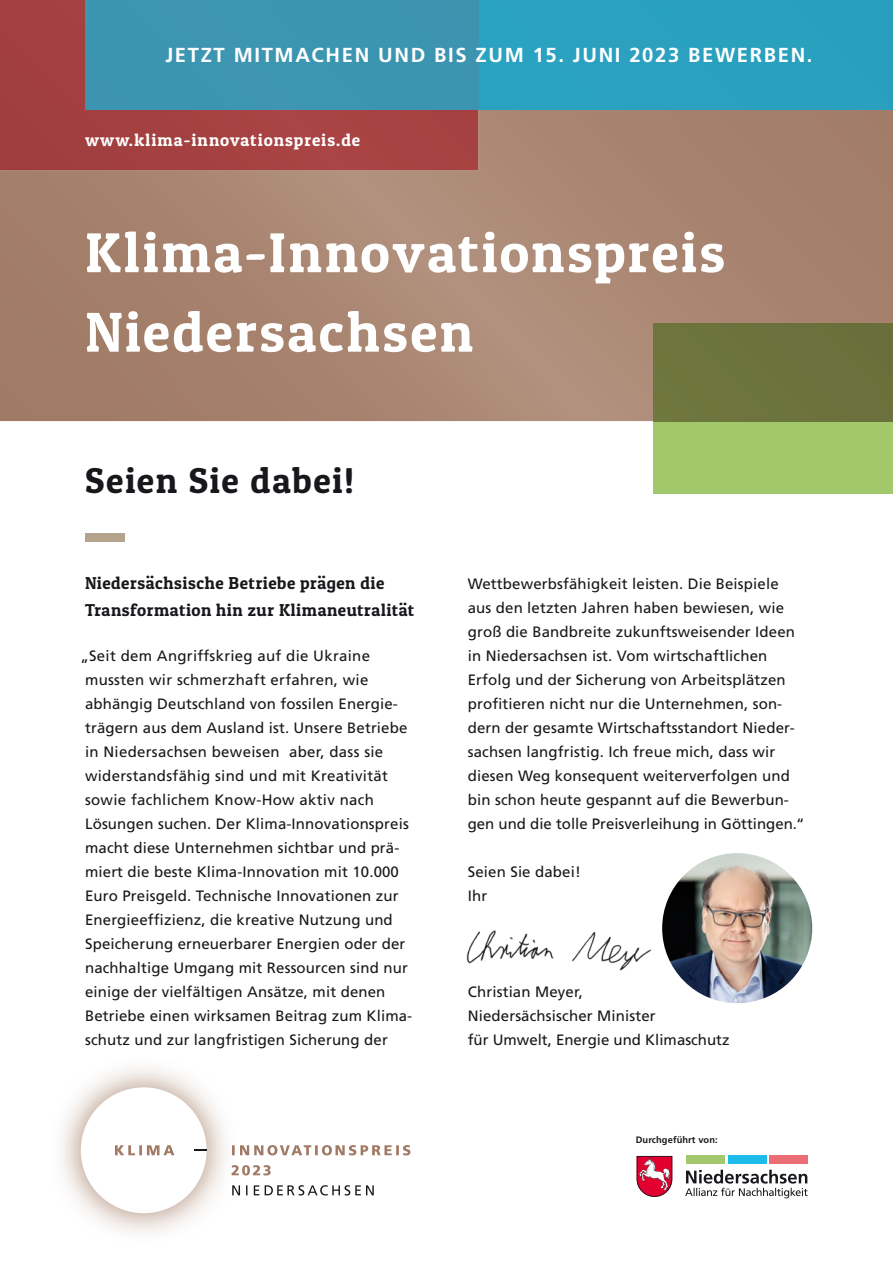
<style>
.page{position:relative;width:893px;height:1263px;background:#fff}
.page>*{position:absolute;margin:0;border:0;box-sizing:border-box;transform-origin:0 0}
.t1{font:56.25px/79.5px "Patua One";letter-spacing:.04em;color:#fff}
.t2{font:36px "Patua One";letter-spacing:.04em;color:#1a171c}
.t3{font:700 20.25px "Frutiger LT";letter-spacing:.08em;color:#fff}
.t4{font:17.25px/27px "Patua One";letter-spacing:.03em;color:#1a171c}
.t5{font:17.25px "Patua One";letter-spacing:.06em;color:#fff}
.t6{font:15px/24px "Frutiger LT";letter-spacing:.01em;color:#1a171c}
.t7{font:700 9.3px "Frutiger LT";letter-spacing:.01em;color:#1a171c}
</style>
<div class="page">
<svg style="left:0;top:109px;width:893px;height:312px;background:#a88570"></svg>
<div style="left:0;top:0;width:478px;height:170px;background:#a44040"></div>
<div style="left:654px;top:421px;width:239px;height:72px;background:#a1c86a"></div>
<div style="left:654px;top:323px;width:239px;height:98px;background:#6c723d"></div>
<div style="left:478px;top:0;width:415px;height:109px;background:#2aa1bf"></div>
<div style="left:85px;top:0;width:393px;height:109px;background:#3c95b0"></div>
<div style="left:85px;top:533px;width:40px;height:8px;background:#b5a48c"></div>
<img style="left:662px;top:853px;width:150px;height:150px;border-radius:75px">
<svg style="left:637px;top:1156px;width:35px;height:41px"></svg>
<div style="left:686px;top:1156px;width:39px;height:8px;background:#a2c86b"></div>
<div style="left:728px;top:1156px;width:39px;height:8px;background:#1dbbea"></div>
<div style="left:769px;top:1156px;width:39px;height:8px;background:#eb6d75"></div>
<svg style="left:685px;top:1170px;width:122px;height:28px"></svg>
<img style="left:61px;top:1067px;width:175px;height:167px">
<div style="left:81px;top:1087px;width:126px;height:126px;background:#fff;border-radius:50%"></div>
<svg style="left:115px;top:1145px;width:59px;height:10px"></svg>
<svg style="left:194px;top:1149px;width:13px;height:2px"></svg>
<svg style="left:232px;top:1185px;width:142px;height:10px"></svg>
<svg style="left:232px;top:1145px;width:178px;height:10px"></svg>
<svg style="left:232px;top:1165px;width:39px;height:10px"></svg>
<img style="left:466px;top:930px;width:88px;height:34px">
<img style="left:571px;top:931px;width:80px;height:40px">
<h3 class="t3" style="left:165px;top:43px;width:649px">JETZT MITMACHEN UND BIS ZUM 15. JUNI 2023 BEWERBEN.</h3>
<p class="t5" style="left:85px;top:129px;width:277px">www.klima-innovationspreis.de</p>
<h1 class="t1" style="left:85px;top:212px;width:641px">Klima-Innovationspreis<br>Niedersachsen</h1>
<h2 class="t2" style="left:85px;top:458px;width:271px">Seien Sie dabei!</h2>
<p class="t4" style="left:85px;top:569px;width:331px">Niedersächsische Betriebe prägen die<br>Transformation hin zur Klimaneutralität</p>
<p class="t6" style="left:85px;top:644px;width:329px;text-indent:-5px">„Seit dem Angriffskrieg auf die Ukraine mussten wir schmerzhaft erfahren, wie abhängig Deutschland von fossilen Energie - trägern aus dem Ausland ist. Unsere Betriebe in Niedersachsen beweisen aber, dass sie widerstandsfähig sind und mit Kreativität sowie fachlichem Know-How aktiv nach Lösungen suchen. Der Klima-Innovationspreis macht diese Unternehmen sichtbar und prä&shy;miert die beste Klima-Innovation mit 10.000<br>Euro Preisgeld. Technische Innovationen zur Energieeffizienz, die kreative Nutzung und Speicherung erneuerbarer Energien oder der nachhaltige Umgang mit Ressourcen sind nur einige der vielfältigen Ansätze, mit denen Betriebe einen wirksamen Beitrag zum Klima&shy;schutz und zur langfristigen Sicherung der</p>
<p class="t6" style="left:468px;top:572px;width:338px">Wettbewerbsfähigkeit leisten. Die Beispiele aus den letzten Jahren haben bewiesen, wie groß die Bandbreite zukunftsweisender Ideen in Niedersachsen ist. Vom wirtschaftlichen Erfolg und der Sicherung von Arbeitsplätzen profitieren nicht nur die Unternehmen, son - dern der gesamte Wirtschaftsstandort Nieder&shy;sachsen langfristig. Ich freue mich, dass wir diesen Weg konsequent weiterverfolgen und bin schon heute gespannt auf die Bewerbun&shy;gen und die tolle Preisverleihung in Göttingen.“</p>
<p class="t6" style="left:468px;top:860px;width:115px">Seien Sie dabei!<br>Ihr</p>
<p class="t6" style="left:468px;top:980px;width:263px">Christian Meyer,<br>Niedersächsischer Minister<br>für Umwelt, Energie und Klimaschutz</p>
<p class="t7" style="left:636px;top:1134px;width:83px">Durchgeführt von:</p>
</div>
